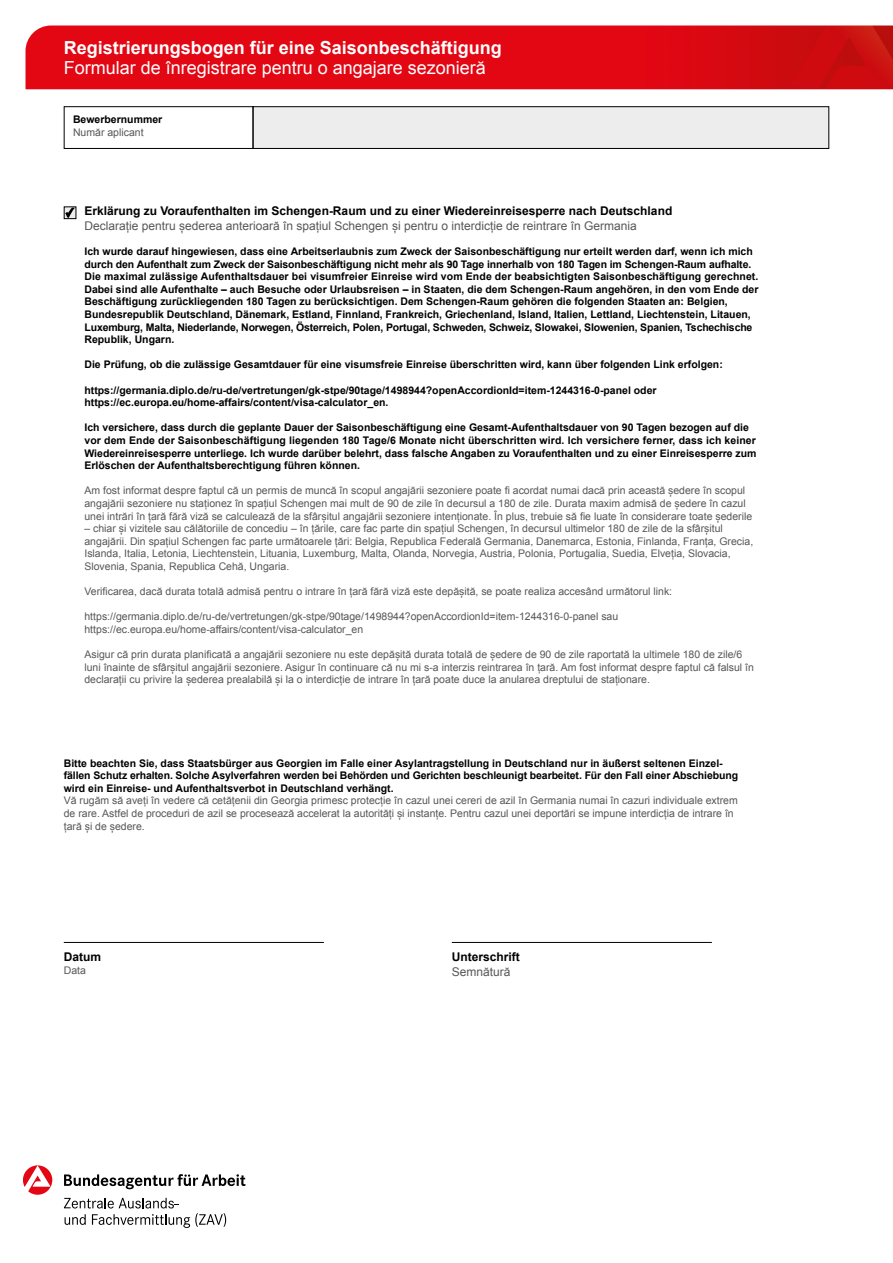
<style>
.page{position:relative;width:893px;height:1263px;background:#fff}
.page>*{position:absolute;margin:0;border:0;box-sizing:border-box;transform-origin:0 0}
.t1{font:18px "Arial";color:#fff}
.t2{font:700 18px "Arial";color:#fff}
.H2_Einwilligung{font:700 12px "Arial";color:#000}
.t3{font:12px "Arial";color:#575756}
.P_Fließtext{font:700 10.5px/12.6px "Arial";color:#000}
.t4{font:10.5px/12.6px "Arial";color:#575756}
</style>
<div class="page">
<img style="left:26px;top:26px;width:867px;height:63px">
<hr style="left:64px;top:942px;width:260px;height:1px;background:#000">
<hr style="left:452px;top:942px;width:260px;height:1px;background:#000">
<div style="left:253px;top:107px;width:576px;height:41px;background:#ededed"></div>
<div style="left:253px;top:106px;width:576px;height:43px;border:1px solid #000"></div>
<div style="left:64px;top:106px;width:189px;height:43px;border:1px solid #000"></div>
<div style="left:64px;top:206px;width:12px;height:13px;border:1px solid #000"></div>
<svg style="left:65px;top:208px;width:10px;height:10px"></svg>
<svg style="left:64px;top:1174px;width:181px;height:15px"></svg>
<svg style="left:23px;top:1165px;width:29px;height:30px"></svg>
<svg style="left:64px;top:1198px;width:162px;height:30px"></svg>
<h1 class="t2" style="left:64px;top:36px;width:440px">Registrierungsbogen für eine Saisonbeschäftigung</h1>
<h1 class="t1" style="left:64px;top:56px;width:424px">Formular de înregistrare pentru o angajare sezonieră</h1>
<p class="P_Fließtext" style="left:73px;top:114px;width:91px">Bewerbernummer</p>
<p class="t4" style="left:73px;top:126px;width:72px">Număr aplicant</p>
<p class="H2_Einwilligung" style="left:84px;top:203px;width:589px">Erklärung zu Voraufenthalten im Schengen-Raum und zu einer Wiedereinreisesperre nach Deutschland</p>
<p class="t3" style="left:84px;top:217px;width:554px">Declarație pentru șederea anterioară în spațiul Schengen și pentru o interdicție de reintrare în Germania</p>
<p class="P_Fließtext" style="left:84px;top:245px;width:675px">Ich wurde darauf hingewiesen, dass eine Arbeitserlaubnis zum Zweck der Saisonbeschäftigung nur erteilt werden darf, wenn ich mich durch den Aufenthalt zum Zweck der Saisonbeschäftigung nicht mehr als 90 Tage innerhalb von 180 Tagen im Schengen-Raum aufhalte.<br>Die maximal zulässige Aufenthaltsdauer bei visumfreier Einreise wird vom Ende der beabsichtigten Saisonbeschäftigung gerechnet.<br>Dabei sind alle Aufenthalte – auch Besuche oder Urlaubsreisen – in Staaten, die dem Schengen-Raum angehören, in den vom Ende der Beschäftigung zurückliegenden 180 Tagen zu berücksichtigen. Dem Schengen-Raum gehören die folgenden Staaten an: Belgien, Bundesrepublik Deutschland, Dänemark, Estland, Finnland, Frankreich, Griechenland, Island, Italien, Lettland, Liechtenstein, Litauen, Luxemburg, Malta, Niederlande, Norwegen, Österreich, Polen, Portugal, Schweden, Schweiz, Slowakei, Slowenien, Spanien, Tschechische Republik, Ungarn.</p>
<p class="P_Fließtext" style="left:84px;top:359px;width:640px">Die Prüfung, ob die zulässige Gesamtdauer für eine visumsfreie Einreise überschritten wird, kann über folgenden Link erfolgen:</p>
<p class="P_Fließtext" style="left:84px;top:384px;width:574px">https://germania.diplo.de/ru-de/vertretungen/gk-stpe/90tage/1498944?openAccordionId=item-1244316-0-panel oder</p>
<p class="P_Fließtext" style="left:84px;top:396px;width:305px">https://ec.europa.eu/home-affairs/content/visa-calculator_en.</p>
<p class="P_Fließtext" style="left:84px;top:422px;width:674px">Ich versichere, dass durch die geplante Dauer der Saisonbeschäftigung eine Gesamt-Aufenthaltsdauer von 90 Tagen bezogen auf die vor dem Ende der Saisonbeschäftigung liegenden 180 Tage/6 Monate nicht überschritten wird. Ich versichere ferner, dass ich keiner Wiedereinreisesperre unterliege. Ich wurde darüber belehrt, dass falsche Angaben zu Voraufenthalten und zu einer Einreisesperre zum Erlöschen der Aufenthaltsberechtigung führen können.</p>
<p class="t4" style="left:84px;top:484px;width:669px">Am fost informat despre faptul că un permis de muncă în scopul angajării sezoniere poate fi acordat numai dacă prin această ședere în scopul angajării sezoniere nu staționez în spațiul Schengen mai mult de 90 de zile în decursul a 180 de zile. Durata maxim admisă de ședere în cazul unei intrări în țară fără viză se calculează de la sfârșitul angajării sezoniere intenționate. În plus, trebuie să fie luate în considerare toate șederile</p>
<p class="t4" style="left:84px;top:522px;width:670px">– chiar și vizitele sau călătoriile de concediu – în țările, care fac parte din spațiul Schengen, în decursul ultimelor 180 de zile de la sfârșitul angajării. Din spațiul Schengen fac parte următoarele țări: Belgia, Republica Federală Germania, Danemarca, Estonia, Finlanda, Franța, Grecia, Islanda, Italia, Letonia, Liechtenstein, Lituania, Luxemburg, Malta, Olanda, Norvegia, Austria, Polonia, Portugalia, Suedia, Elveția, Slovacia, Slovenia, Spania, Republica Cehă, Ungaria.</p>
<p class="t4" style="left:84px;top:585px;width:589px">Verificarea, dacă durata totală admisă pentru o intrare în țară fără viză este depășită, se poate realiza accesând următorul link:</p>
<p class="t4" style="left:84px;top:610px;width:535px">https://germania.diplo.de/ru-de/vertretungen/gk-stpe/90tage/1498944?openAccordionId=item-1244316-0-panel sau https://ec.europa.eu/home-affairs/content/visa-calculator_en</p>
<p class="t4" style="left:84px;top:648px;width:671px">Asigur că prin durata planificată a angajării sezoniere nu este depășită durata totală de ședere de 90 de zile raportată la ultimele 180 de zile/6 luni înainte de sfârșitul angajării sezoniere. Asigur în continuare că nu mi s-a interzis reintrarea în țară. Am fost informat despre faptul că falsul în declarații cu privire la șederea prealabilă și la o interdicție de intrare în țară poate duce la anularea dreptului de staționare.</p>
<p class="P_Fließtext" style="left:64px;top:757px;width:676px">Bitte beachten Sie, dass Staatsbürger aus Georgien im Falle einer Asylantragstellung in Deutschland nur in äußerst seltenen Einzel&shy;fällen Schutz erhalten. Solche Asylverfahren werden bei Behörden und Gerichten beschleunigt bearbeitet. Für den Fall einer Abschiebung wird ein Einreise- und Aufenthaltsverbot in Deutschland verhängt.</p>
<p class="t4" style="left:64px;top:794px;width:676px">Vă rugăm să aveți în vedere că cetățenii din Georgia primesc protecție în cazul unei cereri de azil în Germania numai în cazuri individuale extrem de rare. Astfel de proceduri de azil se procesează accelerat la autorități și instanțe. Pentru cazul unei deportări se impune interdicția de intrare în țară și de ședere.</p>
<p class="H2_Einwilligung" style="left:64px;top:949px;width:39px">Datum</p>
<p class="t4" style="left:64px;top:964px;width:24px">Data</p>
<p class="H2_Einwilligung" style="left:452px;top:949px;width:70px">Unterschrift</p>
<p class="t3" style="left:452px;top:963px;width:60px">Semnătură</p>
</div>
